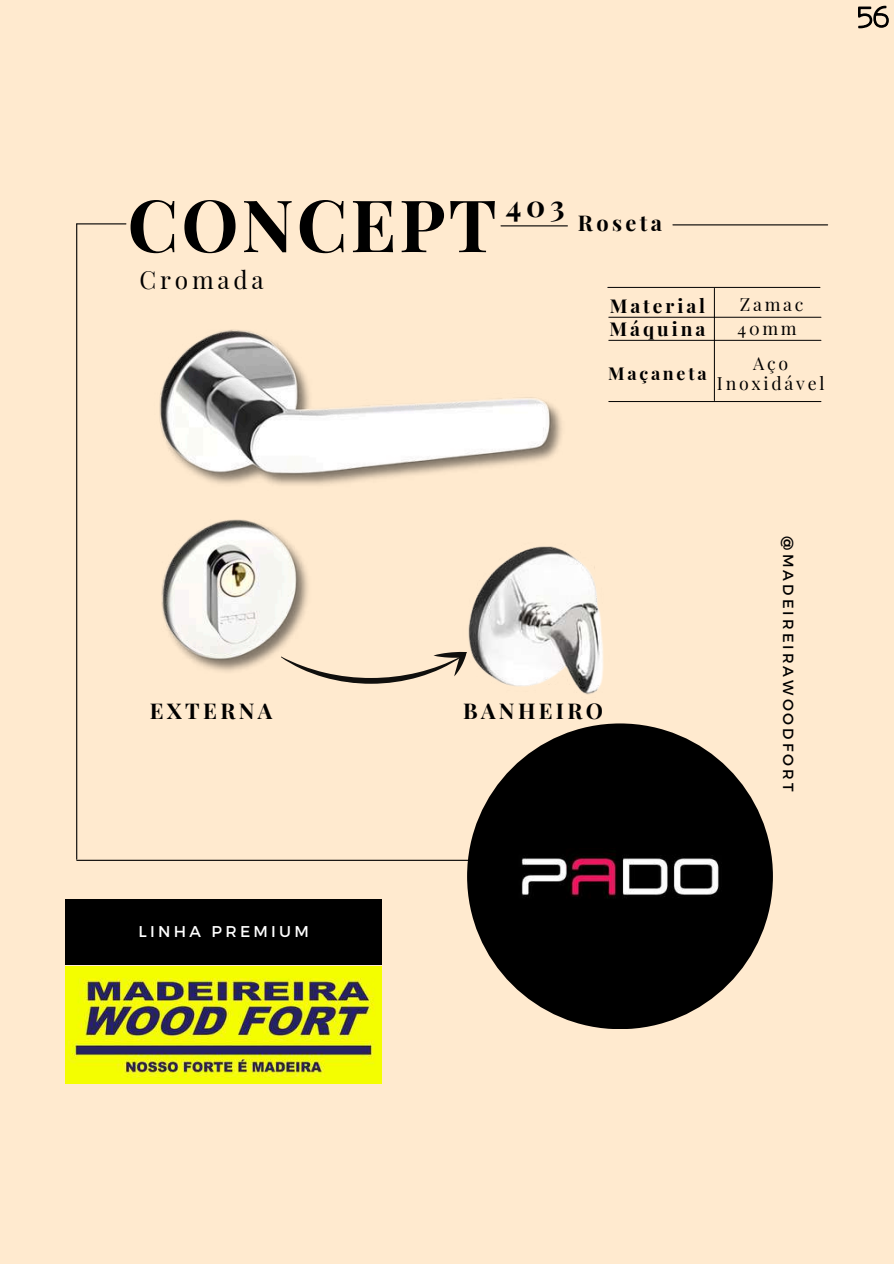
<style>
.page{position:relative;width:894px;height:1264px;background:#fff}
.page>*{position:absolute;margin:0;border:0;box-sizing:border-box;transform-origin:0 0}
.t1{font:700 72.3px "Playfair Display";letter-spacing:.04em;color:#000}
.t2{font:700 29.7px "Playfair Display";color:#000}
.t3{font:24.45px "Playfair Display";letter-spacing:.155em;color:#000}
.t4{font:700 21.75px "Playfair Display";letter-spacing:.155em;color:#000}
.t5{font:700 19.05px/23.1px "Playfair Display";letter-spacing:.155em;color:#000}
.t6{font:17.7px/23.5px "Playfair Display";letter-spacing:.155em;color:#000}
.t7{font:700 17.7px "Playfair Display";letter-spacing:.155em;color:#000}
.t8{font:15.6px "Montserrat";letter-spacing:.21em;color:#fff}
.t9{font:14.7px "Montserrat";letter-spacing:.21em;color:#000}
</style>
<div class="page">
<div style="left:0;top:0;width:893px;height:1263px;background:#ffeacf"></div>
<div style="left:467px;top:723px;width:305px;height:306px;background:#000;border-radius:50%"></div>
<div style="left:65px;top:899px;width:317px;height:66px;background:#000"></div>
<hr style="left:76px;top:224px;width:1px;height:635px;background:#000">
<img style="left:479px;top:735px;width:281px;height:282px;border-radius:50%">
<img style="left:65px;top:966px;width:317px;height:117px">
<hr style="left:77px;top:859px;width:401px;height:1px;background:#000">
<hr style="left:672px;top:224px;width:155px;height:1px;background:#000">
<hr style="left:608px;top:317px;width:212px;height:1px;background:#000">
<hr style="left:607px;top:287px;width:212px;height:1px;background:#000">
<hr style="left:608px;top:340px;width:212px;height:1px;background:#000">
<hr style="left:608px;top:401px;width:212px;height:1px;background:#000">
<hr style="left:713px;top:288px;width:1px;height:112px;background:#000">
<img style="left:76px;top:223px;width:492px;height:462px">
<img style="left:446px;top:519px;width:158px;height:176px">
<svg style="left:858px;top:5px;width:31px;height:24px"></svg>
<svg style="left:278px;top:634px;width:189px;height:61px"></svg>
<h1 class="t1" style="left:127px;top:174px;width:370px">CONCEPT</h1>
<h3 class="t3" style="left:139px;top:262px;width:125px">Cromada</h3>
<h2 class="t2" style="left:506px;top:184px;width:60px">403</h2>
<p class="t4" style="left:577px;top:208px;width:86px">Roseta</p>
<p class="t5" style="left:609px;top:294px;width:97px">Material<br>Máquina</p>
<p class="t6" style="left:737px;top:292px;width:68px">Zamac<br>40mm</p>
<p class="t7" style="left:608px;top:361px;width:100px">Maçaneta</p>
<p class="t6" style="left:716px;top:352px;width:109px;line-height:20px;text-align:center">Aço<br>Inoxidável</p>
<p class="t4" style="left:150px;top:695px;width:124px">EXTERNA</p>
<p class="t4" style="left:463px;top:696px;width:142px">BANHEIRO</p>
<p class="t8" style="left:138px;top:921px;width:172px">LINHA PREMIUM</p>
<p class="t9" style="left:797px;top:536px;width:257px;rotate:90deg">@MADEIREIRAWOODFORT</p>
</div>
